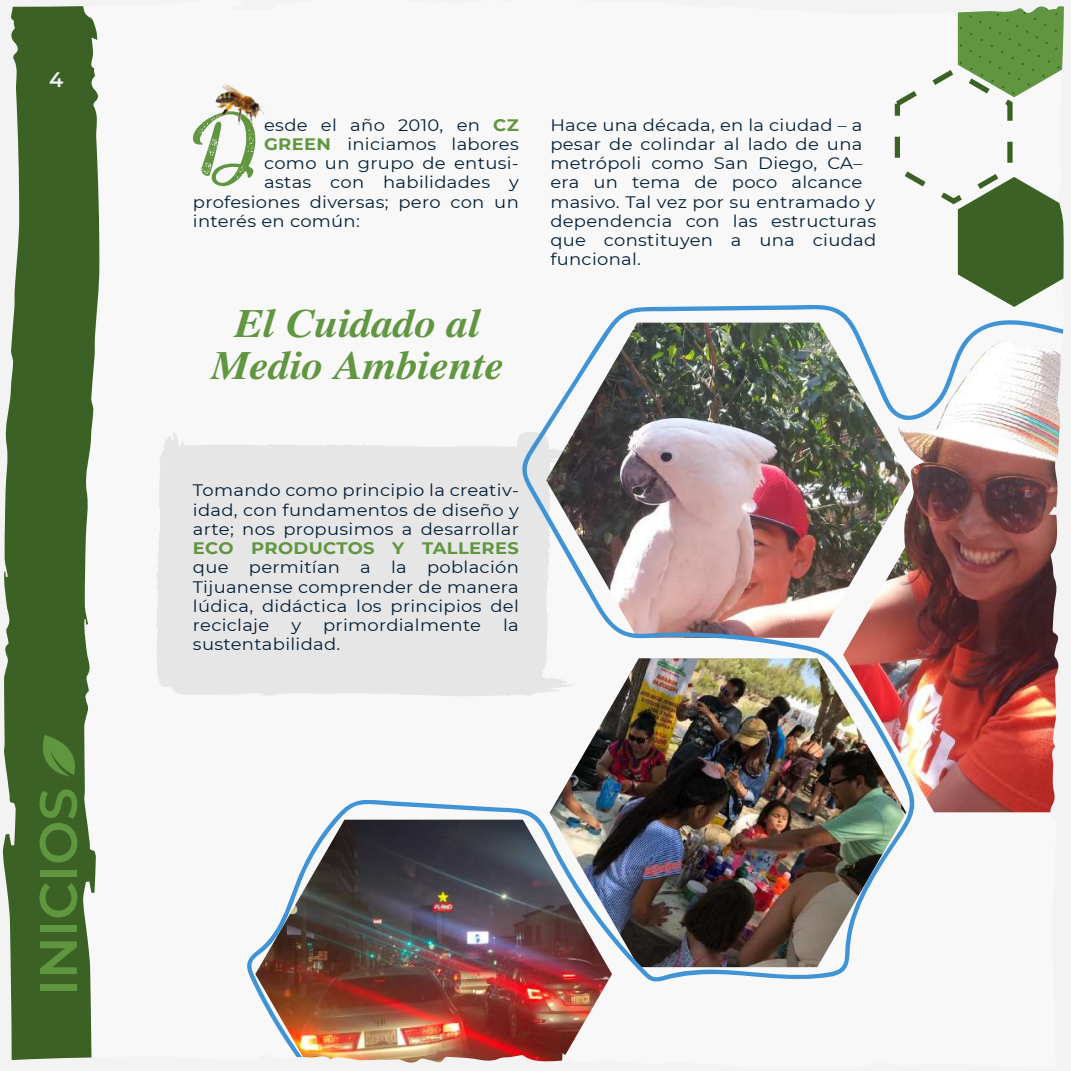
<style>
.page{position:relative;width:1071px;height:1071px;background:#fff}
.page>*{position:absolute;margin:0;border:0;box-sizing:border-box;transform-origin:0 0}
.t1{font:600 52.5px "Montserrat";color:#619641}
.t2{font:italic 700 40.25px/42px "STIX General";letter-spacing:-.005em;color:#619641;text-align:center;scale:1.08 1}
.t3{font:600 21px "Montserrat";color:#f3f3f3}
.t4{font:16.62px/19.2px "Montserrat";letter-spacing:.015em;color:#021e36;text-align:justify;scale:1.08 1}
.t5{font:700 16.62px "Montserrat";letter-spacing:.015em;color:#619641;scale:1.08 1}
.s1{font-weight:700;color:#619641}
</style>
<div class="page">
<img style="left:0;top:0;width:1071px;height:1071px">
<p class="t3" style="left:49px;top:65px;width:16px">4</p>
<h1 class="t1" style="left:21px;top:996px;width:210px;rotate:-90deg">INICIOS</h1>
<p class="t4" style="left:264px;top:114px;width:237px">esde el año 2010, en <span class="s1">CZ</span></p>
<p class="t4" style="left:264px;top:134px;width:237px"><span class="s1">GREEN</span> iniciamos labores</p>
<p class="t4" style="left:264px;top:153px;width:237px">como un grupo de entusi-</p>
<p class="t4" style="left:264px;top:172px;width:237px">astas con habilidades y</p>
<p class="t4" style="left:193px;top:191px;width:303px">profesiones diversas; pero con un</p>
<p class="t4" style="left:193px;top:211px;width:156px">interés en común:</p>
<h2 class="t2" style="left:211px;top:303px;width:273px">El Cuidado al<br>Medio Ambiente</h2>
<p class="t4" style="left:550px;top:114px;width:303px;text-align:left">Hace una década, en la ciudad – a pesar de colindar al lado de una metrópoli como San Diego, CA– era un tema de poco alcance masivo. Tal vez por su entramado y dependencia con las estructuras que constituyen a una ciudad funcional.</p>
<p class="t4" style="left:193px;top:480px;width:303px">Tomando como principio la creativ&shy;idad, con fundamentos de diseño y arte; nos propusimos a desarrollar</p>
<p class="t5" style="left:193px;top:536px;width:303px">ECO PRODUCTOS Y TALLERES</p>
<p class="t4" style="left:193px;top:557px;width:303px">que permitían a la población Tijuanense comprender de manera lúdica, didáctica los principios del reciclaje</p>
<p class="t4" style="left:291px;top:615px;width:11px">y</p>
<p class="t4" style="left:323px;top:615px;width:148px">primordialmente</p>
<p class="t4" style="left:503px;top:615px;width:16px">la</p>
<p class="t4" style="left:193px;top:634px;width:138px">sustentabilidad.</p>
</div>
